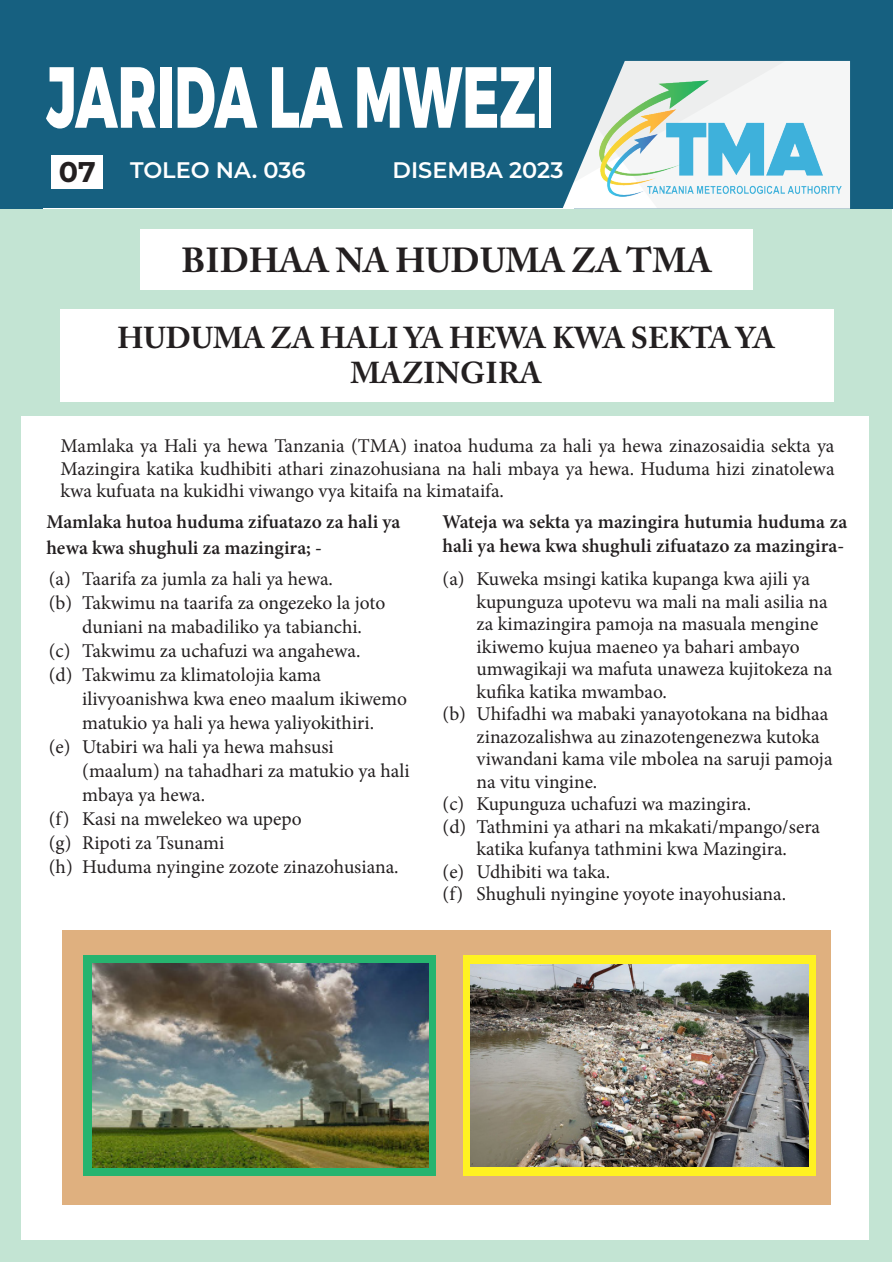
<style>
.page{position:relative;width:893px;height:1263px;background:#fff}
.page>*{position:absolute;margin:0;border:0;box-sizing:border-box;transform-origin:0 0}
.t1{font:800 86.4px "Montserrat";color:#fff;scale:.63 1}
.t2{font:700 34.5px "Adobe Caslon Pro";color:#231f20}
.t3{font:700 30px/34.5px "Adobe Caslon Pro";color:#231f20;text-align:center}
.t4{font:700 28.5px "Montserrat";color:#231f20}
.t5{font:600 22.5px "Montserrat";color:#fff}
.t6{font:19.5px/22.5px "Minion Pro";color:#231f20}
.t7{font:600 19.5px/25.5px "Minion Pro";color:#231f20}
</style>
<div class="page">
<div style="left:1px;top:208px;width:891px;height:1054px;background:#c3e4d3"></div>
<div style="left:0;top:0;width:893px;height:209px;background:#166080"></div>
<svg style="left:562px;top:60px;width:288px;height:149px;background:#bad6db"></svg>
<hr style="left:43px;top:208px;width:531px;height:1px;background:#fff">
<div style="left:52px;top:156px;width:51px;height:33px;background:#fff"></div>
<div style="left:140px;top:229px;width:613px;height:61px;background:#fff"></div>
<div style="left:60px;top:309px;width:773px;height:92px;background:#fff"></div>
<div style="left:21px;top:416px;width:848px;height:824px;background:#fff"></div>
<div style="left:62px;top:930px;width:768px;height:275px;background:#dfb07f"></div>
<div style="left:84px;top:955px;width:352px;height:221px;background:#26b46f"></div>
<div style="left:463px;top:955px;width:352px;height:221px;background:#fff221"></div>
<img style="left:92px;top:963px;width:336px;height:205px">
<img style="left:470px;top:964px;width:339px;height:202px">
<p class="t1" style="left:46px;top:43px;width:806px">JARIDA LA MWEZI</p>
<p class="t4" style="left:59px;top:151px;width:38px">07</p>
<p class="t5" style="left:130px;top:154px;width:177px">TOLEO NA. 036</p>
<p class="t5" style="left:393px;top:154px;width:172px">DISEMBA 2023</p>
<p class="t2" style="left:182px;top:240px;width:532px">BIDHAA NA HUDUMA ZA TMA</p>
<p class="t3" style="left:117px;top:321px;width:659px">HUDUMA ZA HALI YA HEWA KWA SEKTA YA<br>MAZINGIRA</p>
<p class="t6" style="left:61px;top:435px;width:775px;text-align:justify">Mamlaka ya Hali ya hewa Tanzania (TMA) inatoa huduma za hali ya hewa zinazosaidia sekta ya Mazingira katika kudhibiti athari zinazohusiana na hali mbaya ya hewa. Huduma hizi zinatolewa kwa kufuata na kukidhi viwango vya kitaifa na kimataifa.</p>
<p class="t7" style="left:46px;top:509px;width:356px">Mamlaka hutoa huduma zifuatazo za hali ya hewa kwa shughuli za mazingira; -</p>
<p class="t7" style="left:443px;top:510px;width:406px;line-height:24px">Wateja wa sekta ya mazingira hutumia huduma za hali ya hewa kwa shughuli zifuatazo za mazingira-</p>
<p class="t6" style="left:82px;top:568px;width:252px">Taarifa za jumla za hali ya hewa.</p>
<p class="t6" style="left:82px;top:591px;width:305px;line-height:24px">Takwimu na taarifa za ongezeko la joto duniani na mabadiliko ya tabianchi.</p>
<p class="t6" style="left:82px;top:640px;width:280px">Takwimu za uchafuzi wa angahewa.</p>
<p class="t6" style="left:82px;top:663px;width:326px;line-height:24px">Takwimu za klimatolojia kama ilivyoanishwa kwa eneo maalum ikiwemo matukio ya hali ya hewa yaliyokithiri.</p>
<p class="t6" style="left:82px;top:735px;width:329px;line-height:24px">Utabiri wa hali ya hewa mahsusi (maalum) na tahadhari za matukio ya hali mbaya ya hewa.</p>
<p class="t6" style="left:82px;top:808px;width:221px">Kasi na mwelekeo wa upepo</p>
<p class="t6" style="left:82px;top:832px;width:143px">Ripoti za Tsunami</p>
<p class="t6" style="left:82px;top:856px;width:318px">Huduma nyingine zozote zinazohusiana.</p>
<p class="t6" style="left:477px;top:568px;width:357px">Kuweka msingi katika kupanga kwa ajili ya kupunguza upotevu wa mali na mali asilia na za kimazingira pamoja na masuala mengine ikiwemo kujua maeneo ya bahari ambayo umwagikaji wa mafuta unaweza kujitokeza na kufika katika mwambao.</p>
<p class="t6" style="left:477px;top:703px;width:357px">Uhifadhi wa mabaki yanayotokana na bidhaa zinazozalishwa au zinazotengenezwa kutoka viwandani kama vile mbolea na saruji pamoja na vitu vingine.</p>
<p class="t6" style="left:477px;top:793px;width:276px">Kupunguza uchafuzi wa mazingira.</p>
<p class="t6" style="left:477px;top:815px;width:345px">Tathmini ya athari na mkakati/mpango/sera katika kufanya tathmini kwa Mazingira.</p>
<p class="t6" style="left:477px;top:860px;width:135px">Udhibiti wa taka.</p>
<p class="t6" style="left:477px;top:883px;width:311px">Shughuli nyingine yoyote inayohusiana.</p>
<p class="t6" style="left:49px;top:568px;width:24px">(a)</p>
<p class="t6" style="left:49px;top:592px;width:25px">(b)</p>
<p class="t6" style="left:49px;top:640px;width:23px">(c)</p>
<p class="t6" style="left:49px;top:664px;width:25px">(d)</p>
<p class="t6" style="left:443px;top:568px;width:24px">(a)</p>
<p class="t6" style="left:443px;top:703px;width:25px">(b)</p>
<p class="t6" style="left:49px;top:736px;width:23px">(e)</p>
<p class="t6" style="left:443px;top:793px;width:23px">(c)</p>
<p class="t6" style="left:443px;top:815px;width:25px">(d)</p>
<p class="t6" style="left:443px;top:860px;width:23px">(e)</p>
<p class="t6" style="left:443px;top:883px;width:22px">(f)</p>
<p class="t6" style="left:49px;top:808px;width:22px">(f)</p>
<p class="t6" style="left:49px;top:832px;width:24px">(g)</p>
<p class="t6" style="left:49px;top:856px;width:25px">(h)</p>
</div>
